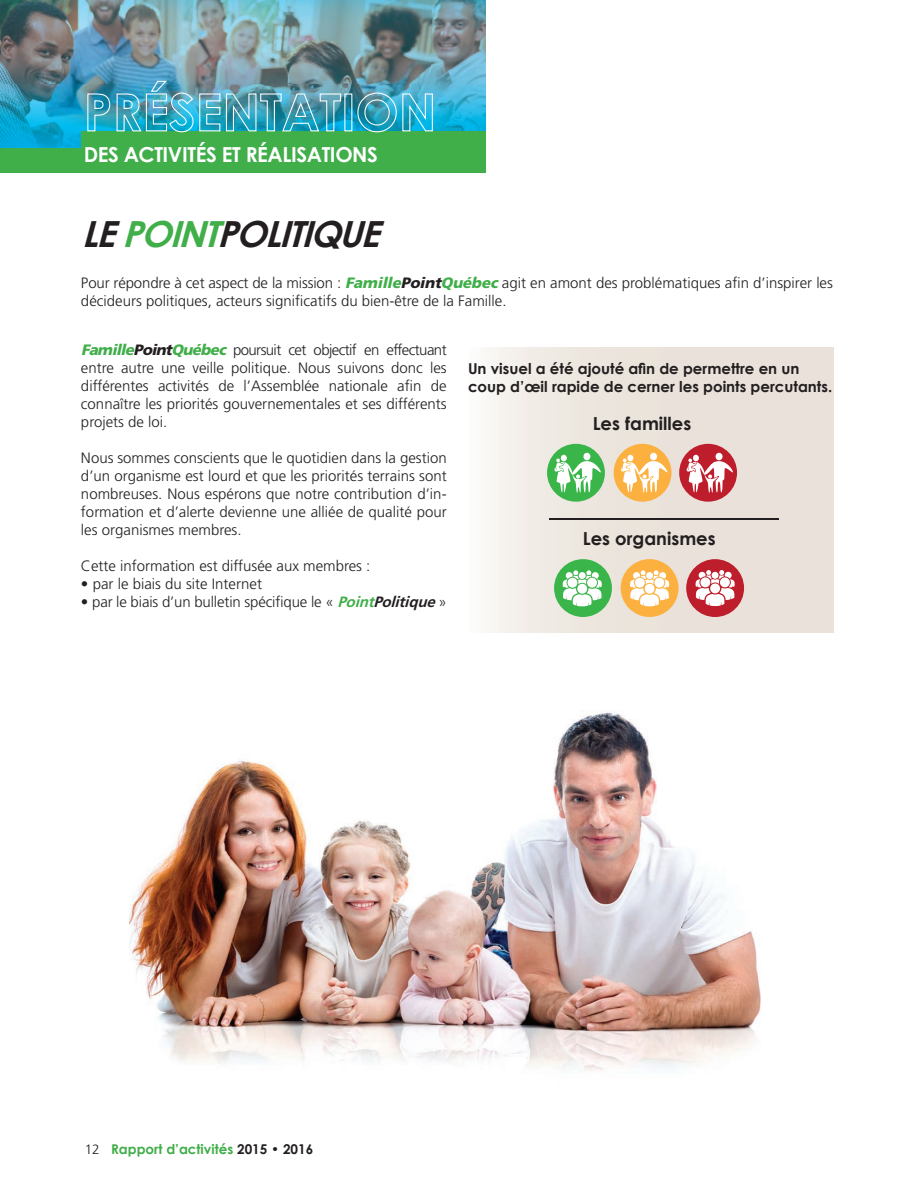
<style>
.page{position:relative;width:918px;height:1188px;background:#fff}
.page>*{position:absolute;margin:0;border:0;box-sizing:border-box;transform-origin:0 0}
.t1{font:italic 700 36px "Century Gothic";color:#231f20}
.t2{font:700 20.7px "Century Gothic";letter-spacing:-.02em;color:#fff}
.t3{font:700 18px "Century Gothic";color:#231f20}
.t4{font:300 15px/18px "Frutiger";color:#231f20;text-align:justify}
.t5{font:700 15px/18px "Century Gothic";color:#231f20}
.t6{font:700 13.5px "Century Gothic";color:#40ae49}
.s1{color:#40ae49}
.s2{font-weight:900;font-style:italic;color:#40ae49}
.s3{font-weight:900;font-style:italic}
.s4{font-weight:700;font-style:italic;color:#40ae49}
.s5{font-weight:700;font-style:italic}
.s6{font-family:"Frutiger";font-weight:300;color:#231f20}
.s7{color:#231f20}
</style>
<div class="page">
<img style="left:129px;top:711px;width:632px;height:360px">
<svg style="left:489px;top:348px;width:345px;height:284px;background:#ece5dd"></svg>
<div style="left:679px;top:444px;width:58px;height:58px;background:#be1d2c;border-radius:50%"></div>
<svg style="left:686px;top:455px;width:48px;height:38px"></svg>
<div style="left:547px;top:444px;width:58px;height:58px;background:#3ab54a;border-radius:50%"></div>
<svg style="left:554px;top:455px;width:48px;height:38px"></svg>
<div style="left:614px;top:444px;width:58px;height:58px;background:#fbb03f;border-radius:50%"></div>
<div style="left:650px;top:453px;width:7px;height:7px;background:#fff;border-radius:50%"></div>
<svg style="left:620px;top:455px;width:48px;height:38px"></svg>
<div style="left:686px;top:559px;width:58px;height:58px;background:#be1d2c;border-radius:50%"></div>
<div style="left:554px;top:559px;width:58px;height:58px;background:#3ab54a;border-radius:50%"></div>
<div style="left:621px;top:559px;width:58px;height:58px;background:#fbb03f;border-radius:50%"></div>
<svg style="left:563px;top:570px;width:39px;height:36px"></svg>
<svg style="left:630px;top:570px;width:39px;height:36px"></svg>
<svg style="left:696px;top:570px;width:39px;height:36px"></svg>
<hr style="left:549px;top:518px;width:229px;height:1px;background:#231f20">
<img style="left:0;top:0;width:485px;height:148px">
<div style="left:81px;top:131px;width:405px;height:37px;background:#40ae49"></div>
<div style="left:0;top:148px;width:486px;height:25px;background:#40ae49"></div>
<img style="left:87px;top:80px;width:255px;height:53px">
<img style="left:357px;top:92px;width:76px;height:41px">
<h2 class="t2" style="left:84px;top:142px;width:296px">DES ACTIVITÉS ET RÉALISATIONS</h2>
<h1 class="t1" style="left:82px;top:212px;width:311px">LE<span class="s1">POINT</span>POLITIQUE</h1>
<p class="t4" style="left:81px;top:274px;width:754px">Pour répondre à cet aspect de la mission : <span class="s2">Famille</span><span class="s3">Point</span><span class="s2">Québec</span> agit en amont des problématiques afin d’inspirer les décideurs politiques, acteurs significatifs du bien-être de la Famille.</p>
<p class="t4" style="left:81px;top:341px;width:367px"><span class="s2">Famille</span><span class="s3">Point</span><span class="s2">Québec</span> poursuit cet objectif en effectuant entre autre une veille politique. Nous suivons donc les différentes activités de l’Assemblée nationale afin de connaître les priorités gouvernementales et ses différents projets de loi.</p>
<p class="t4" style="left:81px;top:449px;width:367px">Nous sommes conscients que le quotidien dans la gestion d’un organisme est lourd et que les priorités terrains sont nombreuses. Nous espérons que notre contribution d’in&shy;formation et d’alerte devienne une alliée de qualité pour les organismes membres.</p>
<p class="t4" style="left:81px;top:557px;width:291px">Cette information est diffusée aux membres :</p>
<p class="t4" style="left:81px;top:575px;width:183px">• par le biais du site Internet</p>
<p class="t4" style="left:81px;top:593px;width:367px">• par le biais d’un bulletin spécifique le « <span class="s4">Point</span><span class="s5">Politique</span>»</p>
<p class="t5" style="left:468px;top:359px;width:366px">Un visuel a été ajouté afin de permettre en un coup d’œil rapide de cerner les points percutants.</p>
<p class="t3" style="left:593px;top:412px;width:100px">Les familles</p>
<p class="t3" style="left:583px;top:527px;width:134px">Les organismes</p>
<p class="t6" style="left:85px;top:1140px;width:230px"><span class="s6">12</span> Rapport d’activités <span class="s7">2015 • 2016</span></p>
</div>
